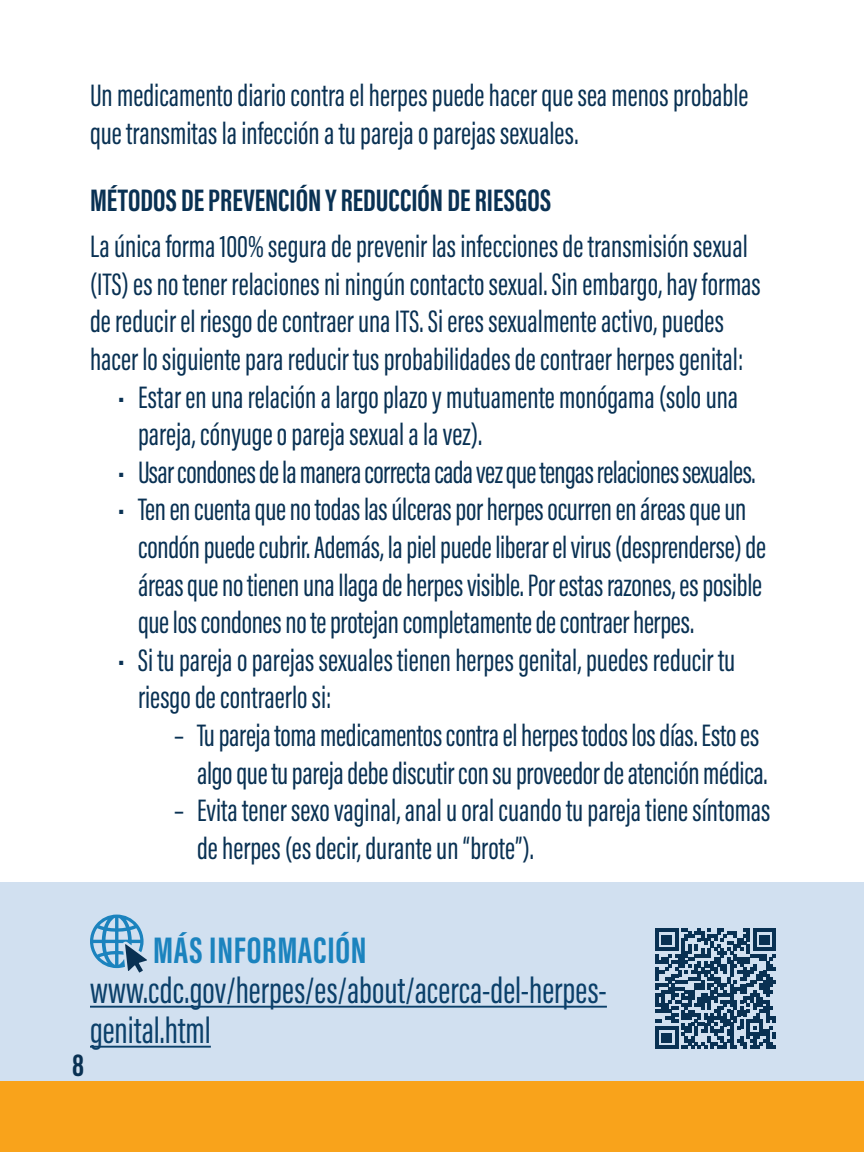
<style>
.page{position:relative;width:864px;height:1152px;background:#fff}
.page>*{position:absolute;margin:0;border:0;box-sizing:border-box;transform-origin:0 0}
.t1{font:38px/40px "Acumin Pro Extra Cond";color:#0b406a}
.t2{font:700 38px "Acumin Pro Extra Cond";letter-spacing:.02em;color:#1b83be}
.t3{font:32px/37.6px "Acumin Pro Extra Cond";color:#093153}
.t4{font:32px "Acumin Pro Extra Cond";letter-spacing:-.02em;color:#093153}
.t5{font:700 32px "Acumin Pro Extra Cond";color:#093153}
</style>
<div class="page">
<div style="left:0;top:882px;width:864px;height:270px;background:#d1e0f0"></div>
<hr style="left:90px;top:1006px;width:517px;height:2px;background:#0b406a">
<hr style="left:90px;top:1046px;width:121px;height:2px;background:#0b406a">
<svg style="left:90px;top:915px;width:57px;height:58px"></svg>
<div style="left:0;top:1081px;width:864px;height:71px;background:#f9a31b"></div>
<svg style="left:655px;top:928px;width:121px;height:121px"></svg>
<p class="t3" style="left:90px;top:76px;width:660px">Un medicamento diario contra el herpes puede hacer que sea menos probable que transmitas la infección a tu pareja o parejas sexuales.</p>
<p class="t5" style="left:90px;top:181px;width:463px">MÉTODOS DE PREVENCIÓN Y REDUCCIÓN DE RIESGOS</p>
<p class="t3" style="left:90px;top:228px;width:672px">La única forma 100% segura de prevenir las infecciones de transmisión sexual (ITS) es no tener relaciones ni ningún contacto sexual. Sin embargo, hay formas de reducir el riesgo de contraer una ITS. Si eres sexualmente activo, puedes hacer lo siguiente para reducir tus probabilidades de contraer herpes genital:</p>
<p class="t3" style="left:138px;top:378px;width:602px;text-indent:-20px">• Estar en una relación a largo plazo y mutuamente monógama (solo una pareja, cónyuge o pareja sexual a la vez).</p>
<p class="t4" style="left:118px;top:453px;width:637px">• Usar condones de la manera correcta cada vez que tengas relaciones sexuales.</p>
<p class="t3" style="left:138px;top:491px;width:629px;text-indent:-20px">• Ten en cuenta que no todas las úlceras por herpes ocurren en áreas que un condón puede cubrir. Además, la piel puede liberar el virus (desprenderse) de áreas que no tienen una llaga de herpes visible. Por estas razones, es posible que los condones no te protejan completamente de contraer herpes.</p>
<p class="t3" style="left:138px;top:641px;width:599px;text-indent:-20px">• Si tu pareja o parejas sexuales tienen herpes genital, puedes reducir tu riesgo de contraerlo si:</p>
<p class="t3" style="left:174px;top:716px;width:593px;text-align:right">– Tu pareja toma medicamentos contra el herpes todos los días. Esto es algo que tu pareja debe discutir con su proveedor de atención médica.</p>
<p class="t3" style="left:197px;top:792px;width:575px;text-indent:-23px">– Evita tener sexo vaginal, anal u oral cuando tu pareja tiene síntomas de herpes (es decir, durante un “brote”).</p>
<p class="t2" style="left:153px;top:927px;width:215px">MÁS INFORMACIÓN</p>
<p class="t1" style="left:90px;top:970px;width:518px">www.cdc.gov/herpes/es/about/acerca-del-herpes&shy;genital.html</p>
<p class="t5" style="left:72px;top:1046px;width:13px">8</p>
</div>
